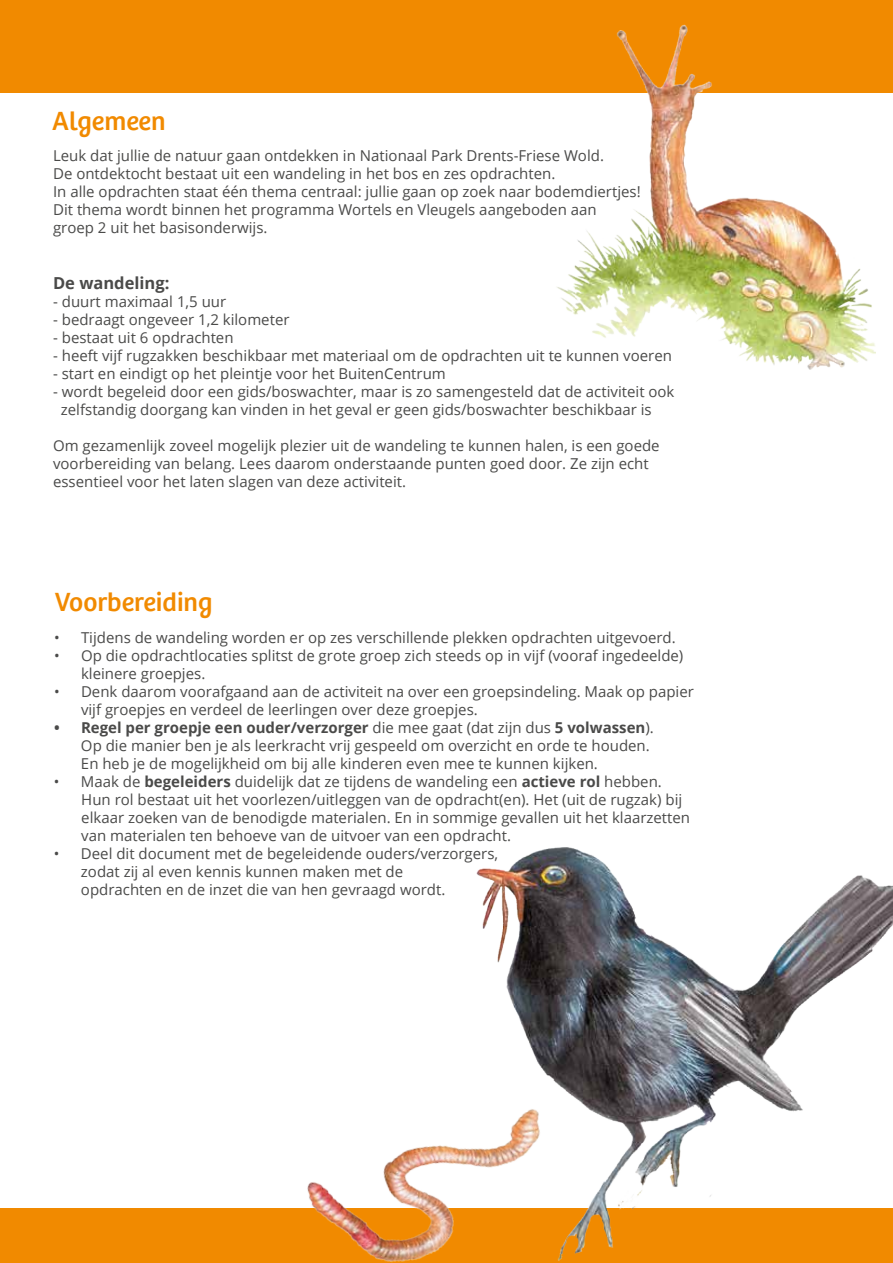
<style>
.page{position:relative;width:893px;height:1263px;background:#fff}
.page>*{position:absolute;margin:0;border:0;box-sizing:border-box;transform-origin:0 0}
.t1{font:27px "Bree";color:#f18a00}
.t2{font:700 16.5px "Open Sans";color:#4a4a49}
.t3{font:15px/18px "Open Sans";color:#4a4a49}
.s1{font-weight:700}
</style>
<div class="page">
<div style="left:0;top:0;width:893px;height:92px;background:#f18a00"></div>
<div style="left:0;top:1209px;width:893px;height:54px;background:#f18a00"></div>
<img style="left:551px;top:24px;width:324px;height:346px">
<img style="left:476px;top:847px;width:417px;height:401px">
<img style="left:286px;top:1086px;width:297px;height:177px">
<h1 class="t1" style="left:52px;top:106px;width:115px">Algemeen</h1>
<p class="t3" style="left:53px;top:147px;width:589px">Leuk dat jullie de natuur gaan ontdekken in Nationaal Park Drents-Friese Wold.<br>De ontdektocht bestaat uit een wandeling in het bos en zes opdrachten.<br>In alle opdrachten staat één thema centraal: jullie gaan op zoek naar bodemdiertjes!<br>Dit thema wordt binnen het programma Wortels en Vleugels aangeboden aan groep 2 uit het basisonderwijs.</p>
<p class="t2" style="left:53px;top:272px;width:118px">De wandeling:</p>
<p class="t3" style="left:53px;top:292px;width:175px">- duurt maximaal 1,5 uur</p>
<p class="t3" style="left:53px;top:310px;width:238px">- bedraagt ongeveer 1,2 kilometer</p>
<p class="t3" style="left:53px;top:328px;width:182px">- bestaat uit 6 opdrachten</p>
<p class="t3" style="left:53px;top:346px;width:620px">- heeft vijf rugzakken beschikbaar met materiaal om de opdrachten uit te kunnen voeren</p>
<p class="t3" style="left:53px;top:364px;width:394px">- start en eindigt op het pleintje voor het BuitenCentrum</p>
<p class="t3" style="left:61px;top:382px;width:615px;text-indent:-8px">- wordt begeleid door een gids/boswachter, maar is zo samengesteld dat de activiteit ook zelfstandig doorgang kan vinden in het geval er geen gids/boswachter beschikbaar is</p>
<p class="t3" style="left:53px;top:436px;width:608px">Om gezamenlijk zoveel mogelijk plezier uit de wandeling te kunnen halen, is een goede voorbereiding van belang. Lees daarom onderstaande punten goed door. Ze zijn echt essentieel voor het laten slagen van deze activiteit.</p>
<h1 class="t1" style="left:55px;top:586px;width:159px">Voorbereiding</h1>
<p class="t3" style="left:54px;top:628px;width:623px">• Tijdens de wandeling worden er op zes verschillende plekken opdrachten uitgevoerd.</p>
<p class="t3" style="left:81px;top:646px;width:604px;text-indent:-27px">• Op die opdrachtlocaties splitst de grote groep zich steeds op in vijf (vooraf ingedeelde) kleinere groepjes.</p>
<p class="t3" style="left:81px;top:682px;width:614px;text-indent:-27px">• Denk daarom voorafgaand aan de activiteit na over een groepsindeling. Maak op papier vijf groepjes en verdeel de leerlingen over deze groepjes.</p>
<p class="t3" style="left:81px;top:718px;width:574px;text-indent:-27px"><span class="s1">• Regel per groepje een ouder/verzorger</span> die mee gaat (dat zijn dus <span class="s1">5 volwassen</span>).<br>Op die manier ben je als leerkracht vrij gespeeld om overzicht en orde te houden.<br>En heb je de mogelijkheid om bij alle kinderen even mee te kunnen kijken.</p>
<p class="t3" style="left:81px;top:772px;width:610px;text-indent:-27px">• Maak de <span class="s1">begeleiders</span> duidelijk dat ze tijdens de wandeling een <span class="s1">actieve rol</span> hebben.<br>Hun rol bestaat uit het voorlezen/uitleggen van de opdracht(en). Het (uit de rugzak) bij elkaar zoeken van de benodigde materialen. En in sommige gevallen uit het klaarzetten van materialen ten behoeve van de uitvoer van een opdracht.</p>
<p class="t3" style="left:81px;top:844px;width:419px;text-indent:-27px">• Deel dit document met de begeleidende ouders/verzorgers, zodat zij al even kennis kunnen maken met de<br>opdrachten en de inzet die van hen gevraagd wordt.</p>
</div>
